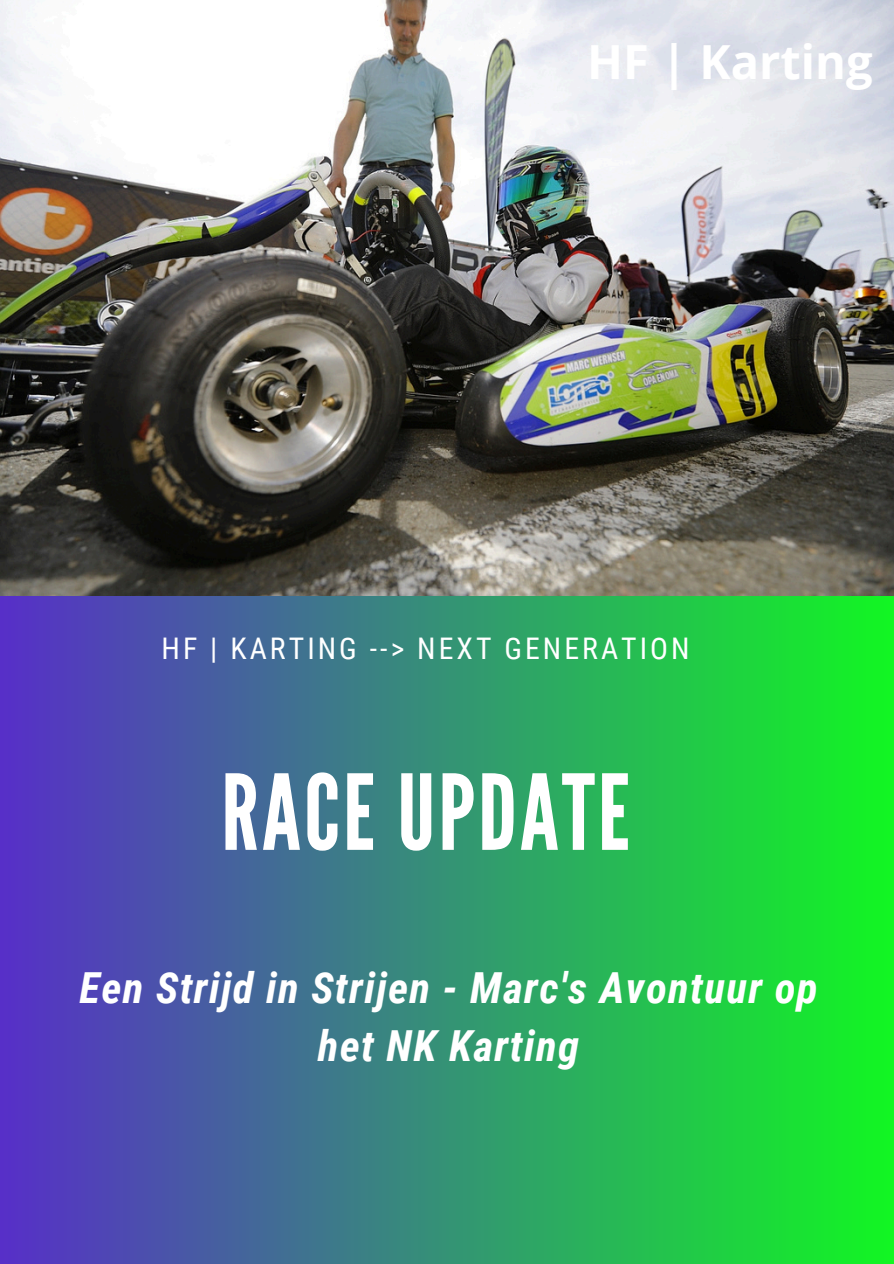
<style>
.page{position:relative;width:894px;height:1264px;background:#fff}
.page>*{position:absolute;margin:0;border:0;box-sizing:border-box;transform-origin:0 0}
.t1{font:104.1px "League Gothic";letter-spacing:.03em;color:#fff}
.t2{font:700 46.95px "Open Sans";color:#fff}
.t3{font:italic 700 42.75px/57.6px "Roboto Condensed";letter-spacing:.03em;color:#fff;text-align:center}
.t4{font:29.7px "Roboto Condensed";letter-spacing:.105em;color:#fff}
</style>
<div class="page">
<div style="left:0;top:0;width:893px;height:1263px;background:linear-gradient(to right,#572fc8,#12f722)"></div>
<img style="left:0;top:0;width:893px;height:595px">
<h2 class="t2" style="left:587px;top:29px;width:287px">HF | Karting</h2>
<p class="t4" style="left:161px;top:631px;width:529px">HF | KARTING --&gt; NEXT GENERATION</p>
<h2 class="t1" style="left:221px;top:752px;width:410px">RACE UPDATE</h2>
<h1 class="t3" style="left:79px;top:959px;width:739px">Een Strijd in Strijen - Marc's Avontuur op het NK Karting</h1>
</div>
